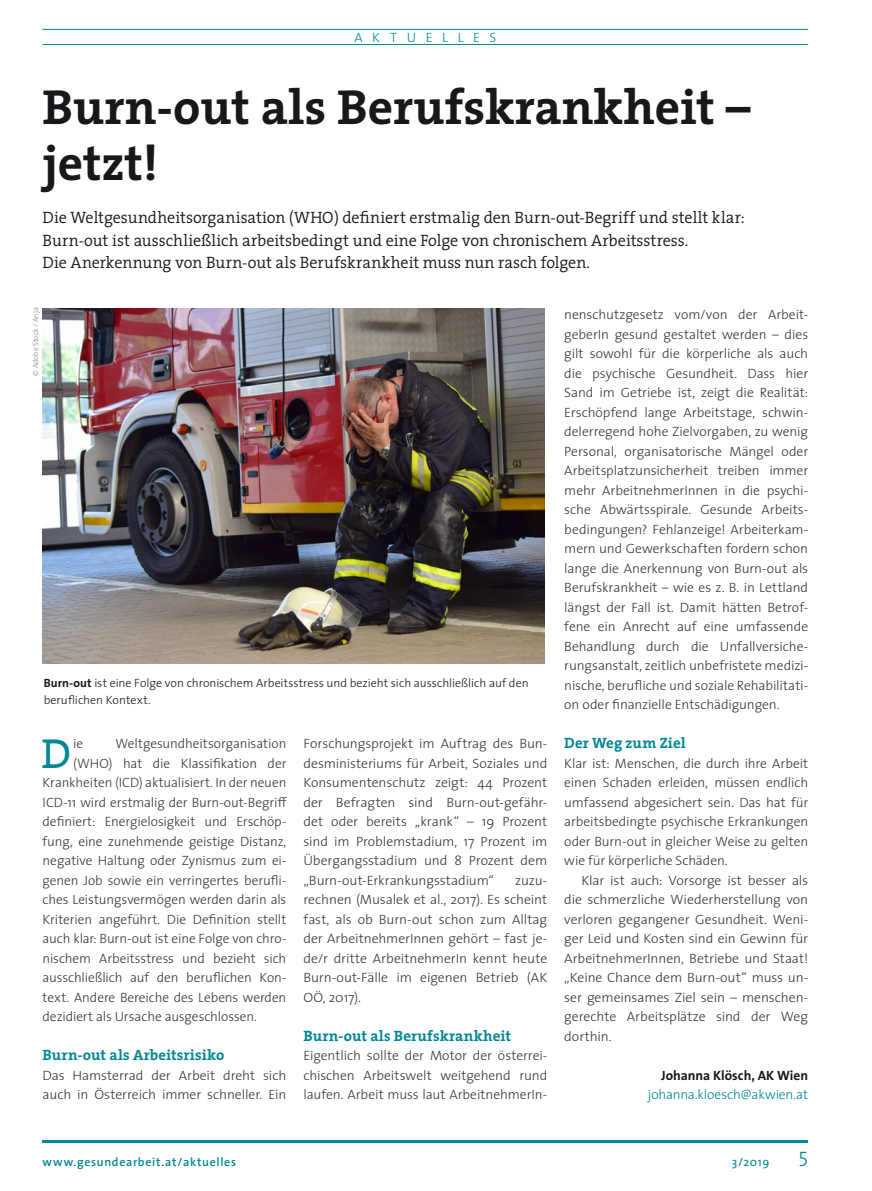
<style>
.page{position:relative;width:872px;height:1191px;background:#fff}
.page>*{position:absolute;margin:0;border:0;box-sizing:border-box;transform-origin:0 0}
.t1{font:700 49.5px/55.5px "The Serif";color:#1a171c}
.t2{font:42.45px "The Serif";color:#008795}
.t3{font:21px "The Serif Light Caps";color:#008795}
.t4{font:300 16.5px/22.5px "The Serif";color:#1a171c}
.t5{font:700 15px "The Serif";letter-spacing:.005em;color:#008795}
.t6{font:300 13.5px/19.5px "The Sans";letter-spacing:-.005em;color:#38373a;text-align:justify}
.t7{font:300 13.5px "The Sans";letter-spacing:-.005em;color:#008795}
.t8{font:700 13.5px "The Sans";color:#1a171c}
.t9{font:300 13.5px "The Sans";letter-spacing:.72em;color:#008795}
.t10{font:300 12px/16.5px "The Sans";color:#1a171c}
.t11{font:600 12px "The Sans";letter-spacing:.06em;color:#008795}
.t12{font:12px "The Sans";color:#008795}
.t13{font:300 7.5px "The Sans";color:#888785}
.s1{font-weight:700}
</style>
<div class="page">
<hr style="left:43px;top:1140px;width:765px;height:2px;background:#008795">
<hr style="left:43px;top:29px;width:765px;height:1px;background:#008795">
<hr style="left:43px;top:44px;width:765px;height:1px;background:#008795">
<img style="left:43px;top:308px;width:501px;height:355px">
<p class="t9" style="left:354px;top:26px;width:143px">AKTUELLES</p>
<h1 class="t1" style="left:43px;top:78px;width:709px">Burn-out als Berufskrankheit – jetzt!</h1>
<p class="t4" style="left:43px;top:206px;width:703px">Die Weltgesundheitsorganisation (WHO) definiert erstmalig den Burn-out-Begriff und stellt klar:<br>Burn-out ist ausschließlich arbeitsbedingt und eine Folge von chronischem Arbeitsstress.<br>Die Anerkennung von Burn-out als Berufskrankheit muss nun rasch folgen.</p>
<p class="t13" style="left:30px;top:376px;width:70px;rotate:-90deg">© Adobe Stock / Anja</p>
<p class="t10" style="left:44px;top:674px;width:486px"><span class="s1">Burn-out</span> ist eine Folge von chronischem Arbeitsstress und bezieht sich ausschließlich auf den beruflichen Kontext.</p>
<h2 class="t2" style="left:41px;top:718px;width:31px">D</h2>
<p class="t6" style="left:73px;top:733px;width:12px">ie</p>
<p class="t6" style="left:116px;top:733px;width:172px">Weltgesundheitsorganisation</p>
<p class="t6" style="left:73px;top:753px;width:215px">(WHO) hat die Klassifikation der</p>
<p class="t6" style="left:43px;top:772px;width:245px">Krankheiten (ICD) aktualisiert. In der neuen</p>
<p class="t6" style="left:43px;top:792px;width:246px">ICD-11 wird erstmalig der Burn-out-Begriff</p>
<p class="t6" style="left:43px;top:811px;width:245px">definiert: Energielosigkeit und Erschöp-</p>
<p class="t6" style="left:43px;top:831px;width:245px">fung, eine zunehmende geistige Distanz,</p>
<p class="t6" style="left:43px;top:850px;width:245px">negative Haltung oder Zynismus zum ei-</p>
<p class="t6" style="left:43px;top:870px;width:245px">genen Job sowie ein verringertes berufli-</p>
<p class="t6" style="left:43px;top:889px;width:245px">ches Leistungsvermögen werden darin als</p>
<p class="t6" style="left:43px;top:909px;width:245px">Kriterien angeführt. Die Definition stellt</p>
<p class="t6" style="left:43px;top:928px;width:245px">auch klar: Burn-out ist eine Folge von chro-</p>
<p class="t6" style="left:43px;top:948px;width:245px">nischem Arbeitsstress und bezieht sich</p>
<p class="t6" style="left:43px;top:967px;width:245px">ausschließlich auf den beruflichen Kon-</p>
<p class="t6" style="left:43px;top:987px;width:245px">text. Andere Bereiche des Lebens werden</p>
<p class="t6" style="left:43px;top:1006px;width:216px">dezidiert als Ursache ausgeschlossen.</p>
<p class="t5" style="left:43px;top:1042px;width:184px">Burn-out als Arbeitsrisiko</p>
<p class="t6" style="left:43px;top:1065px;width:245px">Das Hamsterrad der Arbeit dreht sich auch in Österreich immer schneller. Ein</p>
<p class="t6" style="left:303px;top:733px;width:245px">Forschungsprojekt im Auftrag des Bun&shy;desministeriums für Arbeit, Soziales und Konsumentenschutz zeigt: 44 Prozent der Befragten sind Burn-out-gefähr&shy;det oder bereits „krank“ – 19 Prozent sind im Problemstadium, 17 Prozent im Übergangsstadium und 8 Prozent dem „Burn-out-Erkrankungsstadium“</p>
<p class="t6" style="left:303px;top:870px;width:245px;text-indent:212px">zuzu&shy;rechnen (Musalek et al., 2017). Es scheint fast, als ob Burn-out schon zum Alltag der ArbeitnehmerInnen gehört – fast je&shy;de/r dritte ArbeitnehmerIn kennt heute Burn-out-Fälle im eigenen Betrieb (AK OÖ, 2017).</p>
<p class="t5" style="left:303px;top:1023px;width:209px">Burn-out als Berufskrankheit</p>
<p class="t6" style="left:303px;top:1045px;width:245px">Eigentlich sollte der Motor der österrei&shy;chischen Arbeitswelt weitgehend rund laufen. Arbeit muss laut ArbeitnehmerIn-</p>
<p class="t6" style="left:564px;top:304px;width:245px">nenschutzgesetz vom/von der Arbeit&shy;geberIn gesund gestaltet werden – dies gilt sowohl für die körperliche als auch die psychische Gesundheit. Dass hier Sand im Getriebe ist, zeigt die Realität:<br>Erschöpfend lange Arbeitstage, schwin&shy;delerregend hohe Zielvorgaben, zu wenig Personal, organisatorische Mängel oder Arbeitsplatzunsicherheit treiben immer mehr ArbeitnehmerInnen in die psychi&shy;sche Abwärtsspirale. Gesunde Arbeits&shy;bedingungen? Fehlanzeige! Arbeiterkam&shy;mern und Gewerkschaften fordern schon lange die Anerkennung von Burn-out als Berufskrankheit – wie es z. B. in Lettland längst der Fall ist. Damit hätten Betrof&shy;fene ein Anrecht auf eine umfassende Behandlung durch die Unfallversiche&shy;rungsanstalt, zeitlich unbefristete medizi&shy;nische, berufliche und soziale Rehabilitati&shy;on oder finanzielle Entschädigungen.</p>
<p class="t5" style="left:564px;top:730px;width:123px">Der Weg zum Ziel</p>
<p class="t6" style="left:564px;top:753px;width:245px">Klar ist: Menschen, die durch ihre Arbeit einen Schaden erleiden, müssen endlich umfassend abgesichert sein. Das hat für arbeitsbedingte psychische Erkrankungen oder Burn-out in gleicher Weise zu gelten wie für körperliche Schäden.</p>
<p class="t6" style="left:564px;top:870px;width:245px;text-indent:17px">Klar ist auch: Vorsorge ist besser als die schmerzliche Wiederherstellung von verloren gegangener Gesundheit. Weni&shy;ger Leid und Kosten sind ein Gewinn für ArbeitnehmerInnen, Betriebe und Staat! „Keine Chance dem Burn-out“ muss un&shy;ser gemeinsames Ziel sein – menschen&shy;gerechte Arbeitsplätze sind der Weg dorthin.</p>
<p class="t8" style="left:661px;top:1064px;width:148px">Johanna Klösch, AK Wien</p>
<p class="t7" style="left:648px;top:1083px;width:162px">johanna.kloesch@akwien.at</p>
<p class="t11" style="left:43px;top:1151px;width:195px">www.gesundearbeit.at/aktuelles</p>
<p class="t12" style="left:731px;top:1151px;width:39px">3/2019</p>
<h3 class="t3" style="left:798px;top:1141px;width:11px">5</h3>
</div>
